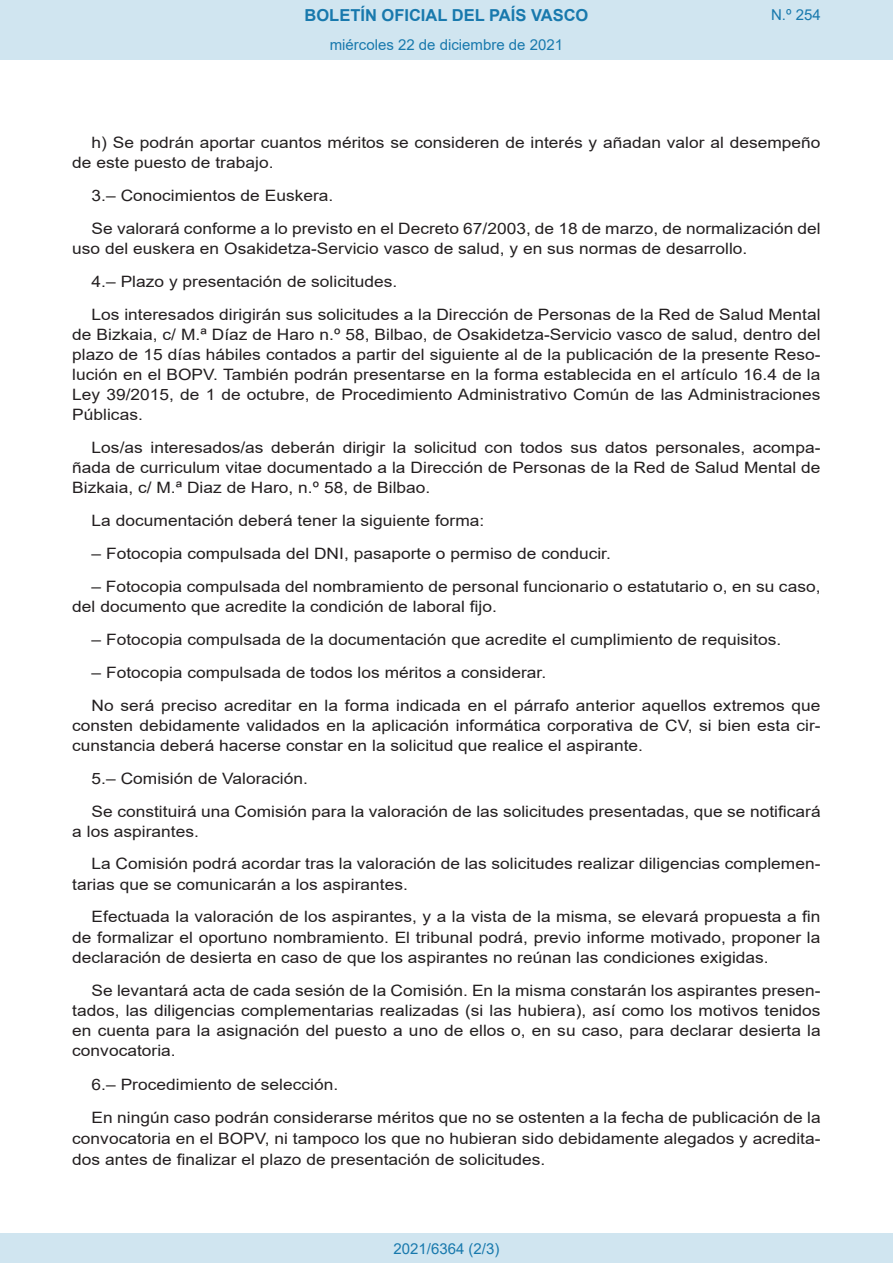
<style>
.page{position:relative;width:893px;height:1263px;background:#fff}
.page>*{position:absolute;margin:0;border:0;box-sizing:border-box;transform-origin:0 0}
.t1{font:700 16.5px "Arial";color:#1879ad}
.BOPVDetalle{font:15.6px/20.1px "Arial";color:#231f20;text-align:justify;scale:1.11 1}
.Paginacion_Centro{font:15px "Arial";color:#1879ad}
</style>
<div class="page">
<div style="left:0;top:0;width:893px;height:60px;background:#d0e5f0"></div>
<div style="left:0;top:1233px;width:893px;height:30px;background:#d0e5f0"></div>
<p class="t1" style="left:305px;top:3px;width:285px">BOLETÍN OFICIAL DEL PAÍS VASCO</p>
<p class="Paginacion_Centro" style="left:330px;top:35px;width:235px">miércoles 22 de diciembre de 2021</p>
<p class="Paginacion_Centro" style="left:771px;top:5px;width:51px">N.º 254</p>
<p class="BOPVDetalle" style="left:72px;top:132px;width:676px;text-indent:19px">h) Se podrán aportar cuantos méritos se consideren de interés y añadan valor al desempeño de este puesto de trabajo.</p>
<p class="BOPVDetalle" style="left:92px;top:185px;width:219px">3.– Conocimientos de Euskera.</p>
<p class="BOPVDetalle" style="left:72px;top:218px;width:676px;text-indent:19px">Se valorará conforme a lo previsto en el Decreto 67/2003, de 18 de marzo, de normalización del uso del euskera en Osakidetza-Servicio vasco de salud, y en sus normas de desarrollo.</p>
<p class="BOPVDetalle" style="left:92px;top:271px;width:277px">4.– Plazo y presentación de solicitudes.</p>
<p class="BOPVDetalle" style="left:72px;top:304px;width:676px;text-indent:19px">Los interesados dirigirán sus solicitudes a la Dirección de Personas de la Red de Salud Mental de Bizkaia, c/ M.ª Díaz de Haro n.º 58, Bilbao, de Osakidetza-Servicio vasco de salud, dentro del plazo de 15 días hábiles contados a partir del siguiente al de la publicación de la presente Reso&shy;lución en el BOPV. También podrán presentarse en la forma establecida en el artículo 16.4 de la Ley 39/2015, de 1 de octubre, de Procedimiento Administrativo Común de las Administraciones Públicas.</p>
<p class="BOPVDetalle" style="left:72px;top:437px;width:676px;text-indent:19px">Los/as interesados/as deberán dirigir la solicitud con todos sus datos personales, acompa&shy;ñada de curriculum vitae documentado a la Dirección de Personas de la Red de Salud Mental de Bizkaia, c/ M.ª Diaz de Haro, n.º 58, de Bilbao.</p>
<p class="BOPVDetalle" style="left:92px;top:510px;width:355px">La documentación deberá tener la siguiente forma:</p>
<p class="BOPVDetalle" style="left:92px;top:543px;width:469px">– Fotocopia compulsada del DNI, pasaporte o permiso de conducir.</p>
<p class="BOPVDetalle" style="left:72px;top:576px;width:676px;text-indent:19px">– Fotocopia compulsada del nombramiento de personal funcionario o estatutario o, en su caso, del documento que acredite la condición de laboral fijo.</p>
<p class="BOPVDetalle" style="left:92px;top:629px;width:623px">– Fotocopia compulsada de la documentación que acredite el cumplimiento de requisitos.</p>
<p class="BOPVDetalle" style="left:92px;top:662px;width:411px">– Fotocopia compulsada de todos los méritos a considerar.</p>
<p class="BOPVDetalle" style="left:72px;top:695px;width:676px;text-indent:19px">No será preciso acreditar en la forma indicada en el párrafo anterior aquellos extremos que consten debidamente validados en la aplicación informática corporativa de CV, si bien esta cir&shy;cunstancia deberá hacerse constar en la solicitud que realice el aspirante.</p>
<p class="BOPVDetalle" style="left:92px;top:768px;width:196px">5.– Comisión de Valoración.</p>
<p class="BOPVDetalle" style="left:72px;top:801px;width:676px;text-indent:19px">Se constituirá una Comisión para la valoración de las solicitudes presentadas, que se notificará a los aspirantes.</p>
<p class="BOPVDetalle" style="left:72px;top:854px;width:676px;text-indent:19px">La Comisión podrá acordar tras la valoración de las solicitudes realizar diligencias complemen&shy;tarias que se comunicarán a los aspirantes.</p>
<p class="BOPVDetalle" style="left:72px;top:907px;width:676px;text-indent:19px">Efectuada la valoración de los aspirantes, y a la vista de la misma, se elevará propuesta a fin de formalizar el oportuno nombramiento. El tribunal podrá, previo informe motivado, proponer la declaración de desierta en caso de que los aspirantes no reúnan las condiciones exigidas.</p>
<p class="BOPVDetalle" style="left:72px;top:980px;width:676px;text-indent:19px">Se levantará acta de cada sesión de la Comisión. En la misma constarán los aspirantes presen&shy;tados, las diligencias complementarias realizadas (si las hubiera), así como los motivos tenidos en cuenta para la asignación del puesto a uno de ellos o, en su caso, para declarar desierta la convocatoria.</p>
<p class="BOPVDetalle" style="left:92px;top:1074px;width:224px">6.– Procedimiento de selección.</p>
<p class="BOPVDetalle" style="left:72px;top:1107px;width:676px;line-height:21px;text-indent:19px">En ningún caso podrán considerarse méritos que no se ostenten a la fecha de publicación de la convocatoria en el BOPV, ni tampoco los que no hubieran sido debidamente alegados y acredita&shy;dos antes de finalizar el plazo de presentación de solicitudes.</p>
<p class="Paginacion_Centro" style="left:393px;top:1238px;width:107px">2021/6364 (2/3)</p>
</div>
